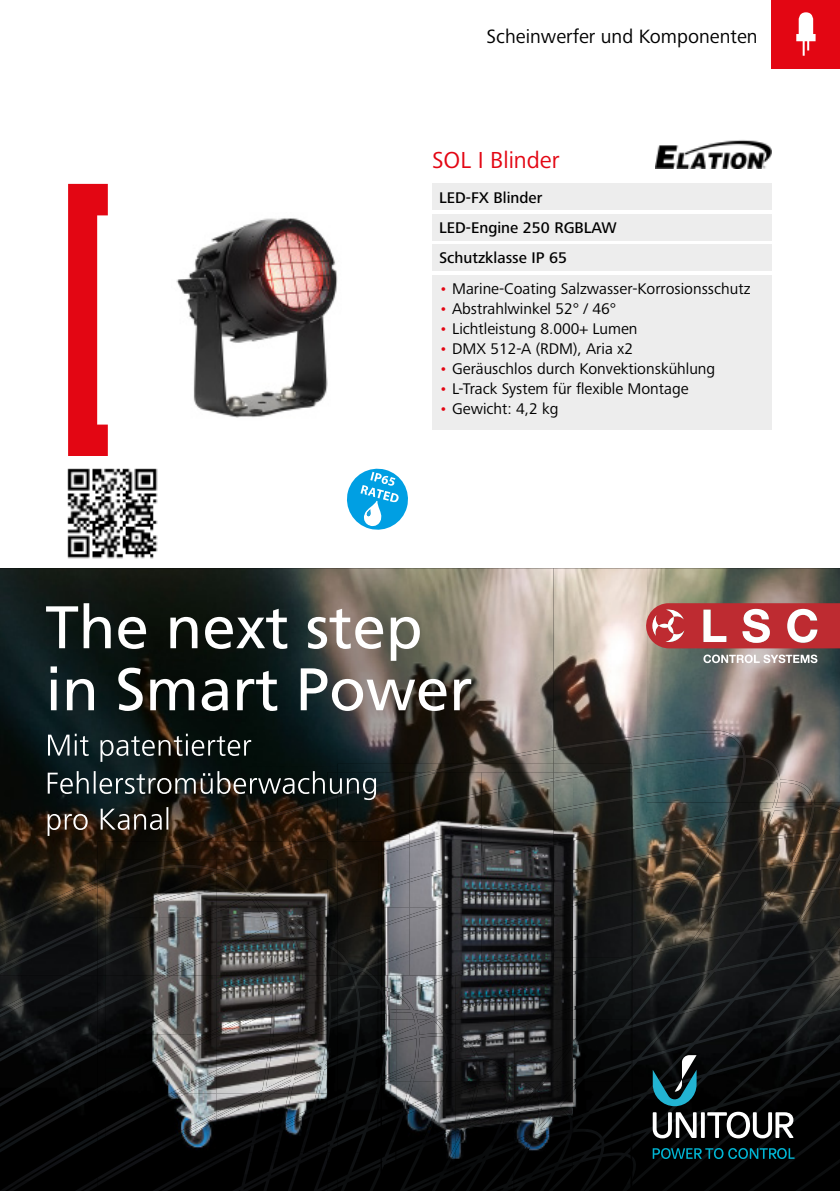
<style>
.page{position:relative;width:840px;height:1191px;background:#fff}
.page>*{position:absolute;margin:0;border:0;box-sizing:border-box;transform-origin:0 0}
.t1{font:24px "Frutiger Next Pro";color:#e30613}
.t2{font:20px "Frutiger Next Pro";color:#000}
.t3{font:16px "Frutiger Next Pro";color:#000}
.t4{font:500 16px/30.4px "Frutiger Next Pro";color:#000}
.s1{color:#e30613}
</style>
<div class="page">
<div style="left:432px;top:244px;width:339px;height:27px;background:#ededed"></div>
<div style="left:432px;top:275px;width:339px;height:154px;background:#ededed"></div>
<svg style="left:68px;top:184px;width:40px;height:272px"></svg>
<div style="left:432px;top:184px;width:339px;height:26px;background:#ededed"></div>
<img style="left:176px;top:218px;width:162px;height:200px">
<img style="left:67px;top:468px;width:91px;height:91px">
<img style="left:655px;top:140px;width:116px;height:28px">
<div style="left:432px;top:214px;width:339px;height:26px;background:#ededed"></div>
<svg style="left:347px;top:469px;width:61px;height:60px"></svg>
<div style="left:771px;top:0;width:68px;height:68px;background:#e30613"></div>
<svg style="left:796px;top:12px;width:19px;height:44px"></svg>
<img style="left:553px;top:568px;width:93px;height:234px">
<img style="left:0;top:568px;width:245px;height:268px">
<img style="left:245px;top:568px;width:308px;height:198px">
<img style="left:245px;top:766px;width:92px;height:5px">
<img style="left:0;top:836px;width:122px;height:43px">
<img style="left:122px;top:836px;width:72px;height:5px">
<img style="left:646px;top:568px;width:193px;height:234px">
<img style="left:553px;top:735px;width:93px;height:64px">
<img style="left:632px;top:802px;width:207px;height:389px">
<img style="left:0;top:879px;width:98px;height:312px">
<img style="left:245px;top:800px;width:82px;height:41px">
<img style="left:464px;top:747px;width:89px;height:17px">
<img style="left:194px;top:823px;width:52px;height:18px">
<img style="left:646px;top:730px;width:168px;height:72px">
<img style="left:794px;top:1158px;width:45px;height:33px">
<svg style="left:644px;top:603px;width:195px;height:45px"></svg>
<svg style="left:703px;top:654px;width:114px;height:9px"></svg>
<img style="left:98px;top:998px;width:229px;height:193px">
<img style="left:98px;top:841px;width:213px;height:127px">
<img style="left:106px;top:859px;width:221px;height:293px">
<img style="left:631px;top:772px;width:1px;height:419px">
<img style="left:631px;top:826px;width:1px;height:360px">
<img style="left:327px;top:836px;width:10px;height:355px">
<img style="left:327px;top:800px;width:10px;height:36px">
<img style="left:327px;top:865px;width:10px;height:287px">
<img style="left:337px;top:764px;width:294px;height:8px">
<img style="left:589px;top:766px;width:42px;height:6px">
<img style="left:426px;top:764px;width:52px;height:8px">
<img style="left:553px;top:812px;width:78px;height:145px">
<img style="left:381px;top:975px;width:132px;height:44px">
<img style="left:553px;top:957px;width:19px;height:14px">
<img style="left:337px;top:772px;width:216px;height:135px">
<img style="left:381px;top:907px;width:172px;height:68px">
<img style="left:553px;top:772px;width:78px;height:40px">
<img style="left:553px;top:837px;width:19px;height:40px">
<img style="left:572px;top:826px;width:59px;height:47px">
<img style="left:553px;top:903px;width:19px;height:42px">
<img style="left:572px;top:889px;width:59px;height:51px">
<img style="left:381px;top:986px;width:15px;height:185px">
<img style="left:396px;top:975px;width:59px;height:216px">
<img style="left:455px;top:975px;width:58px;height:38px">
<img style="left:513px;top:971px;width:59px;height:220px">
<img style="left:572px;top:955px;width:59px;height:236px">
<img style="left:455px;top:1026px;width:59px;height:165px">
<img style="left:337px;top:776px;width:72px;height:57px">
<img style="left:409px;top:772px;width:72px;height:203px">
<img style="left:481px;top:778px;width:72px;height:50px">
<img style="left:381px;top:844px;width:28px;height:46px">
<img style="left:481px;top:842px;width:72px;height:54px">
<img style="left:381px;top:915px;width:28px;height:49px">
<img style="left:481px;top:908px;width:72px;height:59px">
<img style="left:378px;top:975px;width:3px;height:6px">
<img style="left:337px;top:841px;width:44px;height:134px">
<img style="left:378px;top:981px;width:3px;height:112px">
<img style="left:337px;top:1093px;width:44px;height:98px">
<img style="left:358px;top:852px;width:23px;height:113px">
<img style="left:337px;top:859px;width:41px;height:293px">
<svg style="left:48px;top:807px;width:120px;height:29px;background:#413b34"></svg>
<svg style="left:48px;top:771px;width:328px;height:29px;background:#343d3c"></svg>
<svg style="left:48px;top:733px;width:203px;height:29px;background:#343e3d"></svg>
<svg style="left:46px;top:603px;width:425px;height:108px"></svg>
<svg style="left:652px;top:1148px;width:142px;height:11px;background:#00414b"></svg>
<svg style="left:652px;top:1055px;width:44px;height:51px;background:#244d55"></svg>
<svg style="left:652px;top:1112px;width:44px;height:26px"></svg>
<svg style="left:700px;top:1112px;width:4px;height:26px"></svg>
<svg style="left:706px;top:1111px;width:87px;height:27px"></svg>
<p class="t2" style="left:486px;top:24px;width:272px">Scheinwerfer und Komponenten</p>
<h1 class="t1" style="left:432px;top:147px;width:129px">SOL I Blinder</h1>
<p class="t4" style="left:439px;top:182px;width:179px">LED-FX Blinder<br>LED-Engine 250 RGBLAW</p>
<p class="t4" style="left:439px;top:243px;width:129px">Schutzklasse IP 65</p>
<p class="t3" style="left:439px;top:279px;width:313px"><span class="s1">•</span> Marine-Coating Salzwasser-Korrosionsschutz</p>
<p class="t3" style="left:439px;top:299px;width:178px"><span class="s1">•</span> Abstrahlwinkel 52° / 46°</p>
<p class="t3" style="left:439px;top:319px;width:200px"><span class="s1">•</span> Lichtleistung 8.000+ Lumen</p>
<p class="t3" style="left:439px;top:339px;width:195px"><span class="s1">•</span> DMX 512-A (RDM), Aria x2</p>
<p class="t3" style="left:439px;top:359px;width:277px"><span class="s1">•</span> Geräuschlos durch Konvektionskühlung</p>
<p class="t3" style="left:439px;top:379px;width:251px"><span class="s1">•</span> L-Track System für flexible Montage</p>
<p class="t3" style="left:439px;top:399px;width:121px"><span class="s1">•</span> Gewicht: 4,2 kg</p>
</div>
